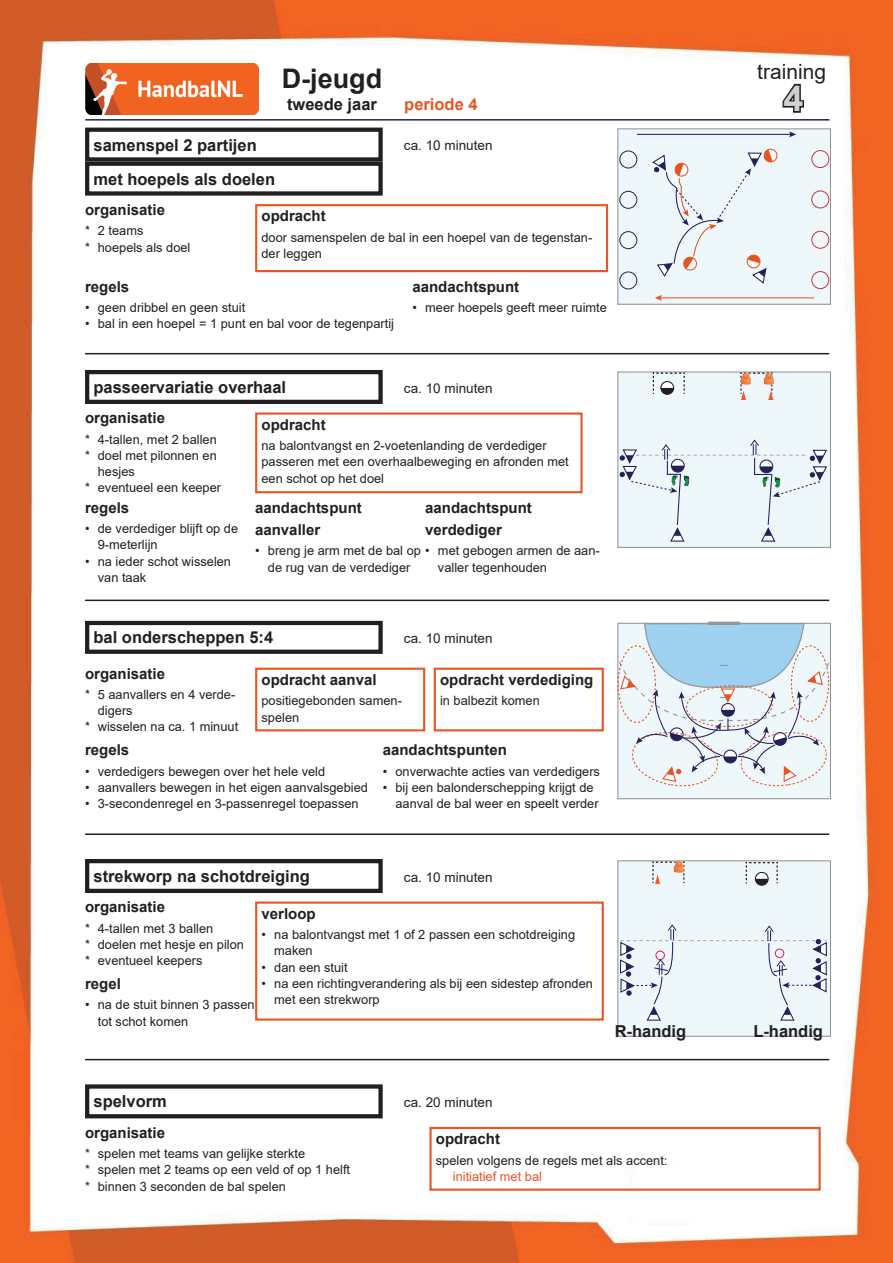
<style>
.page{position:relative;width:893px;height:1263px;background:#fff}
.page>*{position:absolute;margin:0;border:0;box-sizing:border-box;transform-origin:0 0}
.t1{font:700 36px "Arial";color:#d1d2d4}
.t2{font:700 27px "Arial";color:#231f20}
.t3{font:21px "Arial";color:#231f20}
.t4{font:700 16.5px "Arial";color:#231f20}
.t5{font:700 16.5px "Arial";color:#e85524}
.t6{font:700 15px/22.2px "Arial";color:#231f20}
.t7{font:13.5px "Arial";color:#231f20}
.t8{font:12.9px/16.2px "Arial";color:#231f20}
.t9{font:12.9px "Arial";color:#e85524}
</style>
<div class="page">
<img style="left:0;top:0;width:893px;height:1263px">
<hr style="left:85px;top:119px;width:744px;height:2px;background:#24205c">
<svg style="left:781px;top:82px;width:24px;height:32px"></svg>
<img style="left:85px;top:64px;width:174px;height:50px">
<hr style="left:85px;top:833px;width:744px;height:2px;background:#231f20">
<hr style="left:85px;top:1059px;width:744px;height:1px;background:#231f20">
<hr style="left:85px;top:353px;width:744px;height:1px;background:#231f20">
<hr style="left:85px;top:600px;width:744px;height:1px;background:#231f20">
<div style="left:85px;top:1084px;width:298px;height:34px;border:4px solid #231f20"></div>
<div style="left:429px;top:1127px;width:392px;height:64px;border:2px solid #e85524"></div>
<div style="left:618px;top:129px;width:212px;height:175px;background:#eef8fb"></div>
<div style="left:617px;top:128px;width:214px;height:177px;border:1px solid #939598"></div>
<div style="left:619px;top:151px;width:18px;height:17px;border:1px solid #24205c;border-radius:50%"></div>
<div style="left:619px;top:191px;width:18px;height:18px;border:1px solid #24205c;border-radius:50%"></div>
<div style="left:619px;top:231px;width:18px;height:18px;border:1px solid #24205c;border-radius:50%"></div>
<div style="left:619px;top:272px;width:18px;height:17px;border:1px solid #24205c;border-radius:50%"></div>
<div style="left:811px;top:150px;width:18px;height:18px;border:1px solid #d23038;border-radius:50%"></div>
<div style="left:811px;top:191px;width:18px;height:17px;border:1px solid #d23038;border-radius:50%"></div>
<div style="left:811px;top:231px;width:18px;height:18px;border:1px solid #d23038;border-radius:50%"></div>
<div style="left:811px;top:271px;width:18px;height:18px;border:1px solid #d23038;border-radius:50%"></div>
<hr style="left:660px;top:297px;width:154px;height:1px;background:#e75424">
<svg style="left:655px;top:295px;width:7px;height:6px"></svg>
<hr style="left:637px;top:134px;width:154px;height:1px;background:#24205c">
<svg style="left:789px;top:131px;width:7px;height:6px"></svg>
<svg style="left:652px;top:148px;width:126px;height:136px"></svg>
<div style="left:85px;top:128px;width:298px;height:34px;border:4px solid #231f20"></div>
<div style="left:85px;top:162px;width:298px;height:34px;border:4px solid #231f20"></div>
<div style="left:255px;top:204px;width:353px;height:68px;border:2px solid #e85524"></div>
<div style="left:85px;top:370px;width:298px;height:34px;border:4px solid #231f20"></div>
<div style="left:255px;top:412px;width:328px;height:81px;border:2px solid #e85524"></div>
<div style="left:85px;top:621px;width:298px;height:33px;border:4px solid #231f20"></div>
<div style="left:255px;top:668px;width:170px;height:63px;border:2px solid #e85524"></div>
<div style="left:434px;top:668px;width:170px;height:63px;border:2px solid #e85524"></div>
<div style="left:618px;top:372px;width:212px;height:175px;background:#eef8fb"></div>
<div style="left:617px;top:371px;width:214px;height:177px;border:1px solid #939598"></div>
<svg style="left:740px;top:373px;width:34px;height:27px"></svg>
<div style="left:660px;top:381px;width:14px;height:14px;border:1px solid #231f20;border-radius:50%"></div>
<svg style="left:653px;top:373px;width:32px;height:21px"></svg>
<svg style="left:620px;top:439px;width:207px;height:103px"></svg>
<div style="left:618px;top:623px;width:212px;height:176px;background:#eef8fb"></div>
<div style="left:617px;top:623px;width:214px;height:176px;border:1px solid #939598"></div>
<svg style="left:618px;top:622px;width:212px;height:167px"></svg>
<div style="left:255px;top:901px;width:349px;height:119px;border:2px solid #e85524"></div>
<div style="left:85px;top:859px;width:298px;height:34px;border:4px solid #231f20"></div>
<div style="left:618px;top:861px;width:212px;height:175px;background:#eef8fb"></div>
<div style="left:617px;top:860px;width:214px;height:177px;border:1px solid #939598"></div>
<svg style="left:652px;top:862px;width:33px;height:22px"></svg>
<div style="left:755px;top:872px;width:14px;height:14px;border:1px solid #231f20;border-radius:50%"></div>
<svg style="left:746px;top:862px;width:32px;height:23px"></svg>
<svg style="left:620px;top:924px;width:207px;height:97px"></svg>
<h2 class="t2" style="left:282px;top:59px;width:102px">D-jeugd</h2>
<p class="t4" style="left:287px;top:92px;width:91px">tweede jaar</p>
<p class="t5" style="left:404px;top:92px;width:75px">periode 4</p>
<p class="t4" style="left:94px;top:133px;width:165px">samenspel 2 partijen</p>
<p class="t7" style="left:404px;top:136px;width:90px">ca. 10 minuten</p>
<p class="t4" style="left:94px;top:167px;width:183px">met hoepels als doelen</p>
<p class="t6" style="left:85px;top:199px;width:82px">organisatie</p>
<p class="t8" style="left:85px;top:223px;width:107px">* 2 teams<br>* hoepels als doel</p>
<p class="t6" style="left:261px;top:205px;width:66px">opdracht</p>
<p class="t8" style="left:261px;top:229px;width:332px">door samenspelen de bal in een hoepel van de tegenstan&shy;der leggen</p>
<p class="t6" style="left:412px;top:275px;width:108px">aandachtspunt</p>
<p class="t8" style="left:412px;top:299px;width:196px">• meer hoepels geeft meer ruimte</p>
<p class="t6" style="left:85px;top:275px;width:46px">regels</p>
<p class="t8" style="left:85px;top:299px;width:162px">• geen dribbel en geen stuit</p>
<p class="t8" style="left:85px;top:315px;width:310px">• bal in een hoepel = 1 punt en bal voor de tegenpartij</p>
<p class="t4" style="left:94px;top:376px;width:194px">passeervariatie overhaal</p>
<p class="t7" style="left:404px;top:378px;width:90px">ca. 10 minuten</p>
<p class="t6" style="left:85px;top:407px;width:82px">organisatie</p>
<p class="t8" style="left:85px;top:431px;width:133px">* 4-tallen, met 2 ballen</p>
<p class="t8" style="left:85px;top:447px;width:133px">* doel met pilonnen en</p>
<p class="t8" style="left:98px;top:463px;width:39px">hesjes</p>
<p class="t8" style="left:85px;top:480px;width:138px">* eventueel een keeper</p>
<p class="t6" style="left:261px;top:414px;width:66px">opdracht</p>
<p class="t8" style="left:261px;top:437px;width:309px">na balontvangst en 2-voetenlanding de verdediger passeren met een overhaalbeweging en afronden met een schot op het doel</p>
<p class="t6" style="left:255px;top:496px;width:108px">aandachtspunt aanvaller</p>
<p class="t8" style="left:268px;top:543px;width:333px;text-indent:-13px">• breng je arm met de bal op • met gebogen armen de aan&shy;de rug van de verdediger</p>
<p class="t6" style="left:85px;top:496px;width:46px">regels</p>
<p class="t8" style="left:98px;top:520px;width:142px;text-indent:-13px">• de verdediger blijft op de<br>9-meterlijn</p>
<p class="t8" style="left:98px;top:553px;width:135px;text-indent:-13px">• na ieder schot wisselen van taak</p>
<p class="t6" style="left:425px;top:496px;width:108px">aandachtspunt verdediger</p>
<p class="t8" style="left:438px;top:559px;width:111px">valler tegenhouden</p>
<p class="t4" style="left:94px;top:626px;width:181px">bal onderscheppen 5:4</p>
<p class="t7" style="left:404px;top:629px;width:90px">ca. 10 minuten</p>
<p class="t6" style="left:85px;top:662px;width:82px">organisatie</p>
<p class="t8" style="left:85px;top:686px;width:152px">* 5 aanvallers en 4 verde-</p>
<p class="t8" style="left:98px;top:702px;width:36px">digers</p>
<p class="t8" style="left:85px;top:719px;width:155px">* wisselen na ca. 1 minuut</p>
<p class="t6" style="left:261px;top:669px;width:117px">opdracht aanval</p>
<p class="t8" style="left:261px;top:693px;width:142px">positiegebonden samen&shy;spelen</p>
<p class="t6" style="left:440px;top:669px;width:155px">opdracht verdediging</p>
<p class="t8" style="left:440px;top:693px;width:101px">in balbezit komen</p>
<p class="t6" style="left:383px;top:739px;width:126px">aandachtspunten</p>
<p class="t8" style="left:383px;top:763px;width:219px">• onverwachte acties van verdedigers</p>
<p class="t8" style="left:395px;top:779px;width:205px;text-indent:-13px">• bij een balonderschepping krijgt de aanval de bal weer en speelt verder</p>
<p class="t6" style="left:85px;top:739px;width:46px">regels</p>
<p class="t8" style="left:85px;top:763px;width:242px">• verdedigers bewegen over het hele veld</p>
<p class="t8" style="left:85px;top:779px;width:284px">• aanvallers bewegen in het eigen aanvalsgebied</p>
<p class="t8" style="left:85px;top:795px;width:275px">• 3-secondenregel en 3-passenregel toepassen</p>
<h3 class="t3" style="left:757px;top:57px;width:70px">training</h3>
<h1 class="t1" style="left:783px;top:73px;width:22px">4</h1>
<p class="t4" style="left:94px;top:864px;width:218px">strekworp na schotdreiging</p>
<p class="t7" style="left:404px;top:867px;width:90px">ca. 10 minuten</p>
<p class="t6" style="left:85px;top:896px;width:82px">organisatie</p>
<p class="t8" style="left:85px;top:920px;width:160px">* 4-tallen met 3 ballen<br>* doelen met hesje en pilon * eventueel keepers</p>
<p class="t6" style="left:261px;top:903px;width:56px">verloop</p>
<p class="t8" style="left:274px;top:926px;width:302px;text-indent:-13px">• na balontvangst met 1 of 2 passen een schotdreiging maken</p>
<p class="t8" style="left:261px;top:959px;width:88px">• dan een stuit</p>
<p class="t8" style="left:274px;top:975px;width:320px;text-indent:-13px">• na een richtingverandering als bij een sidestep afronden met een strekworp</p>
<p class="t6" style="left:85px;top:973px;width:37px">regel</p>
<p class="t8" style="left:98px;top:997px;width:158px;text-indent:-13px">• na de stuit binnen 3 passen tot schot komen</p>
<p class="t4" style="left:94px;top:1090px;width:75px">spelvorm</p>
<p class="t7" style="left:404px;top:1093px;width:90px">ca. 20 minuten</p>
<p class="t4" style="left:615px;top:1020px;width:73px">R-handig</p>
<p class="t4" style="left:753px;top:1020px;width:71px">L-handig</p>
<p class="t6" style="left:85px;top:1121px;width:82px">organisatie</p>
<p class="t8" style="left:85px;top:1145px;width:267px">* spelen met teams van gelijke sterkte<br>* spelen met 2 teams op een veld of op 1 helft * binnen 3 seconden de bal spelen</p>
<p class="t6" style="left:436px;top:1128px;width:66px">opdracht</p>
<p class="t8" style="left:436px;top:1152px;width:233px">spelen volgens de regels met als accent:</p>
<p class="t9" style="left:453px;top:1167px;width:91px">initiatief met bal</p>
</div>
